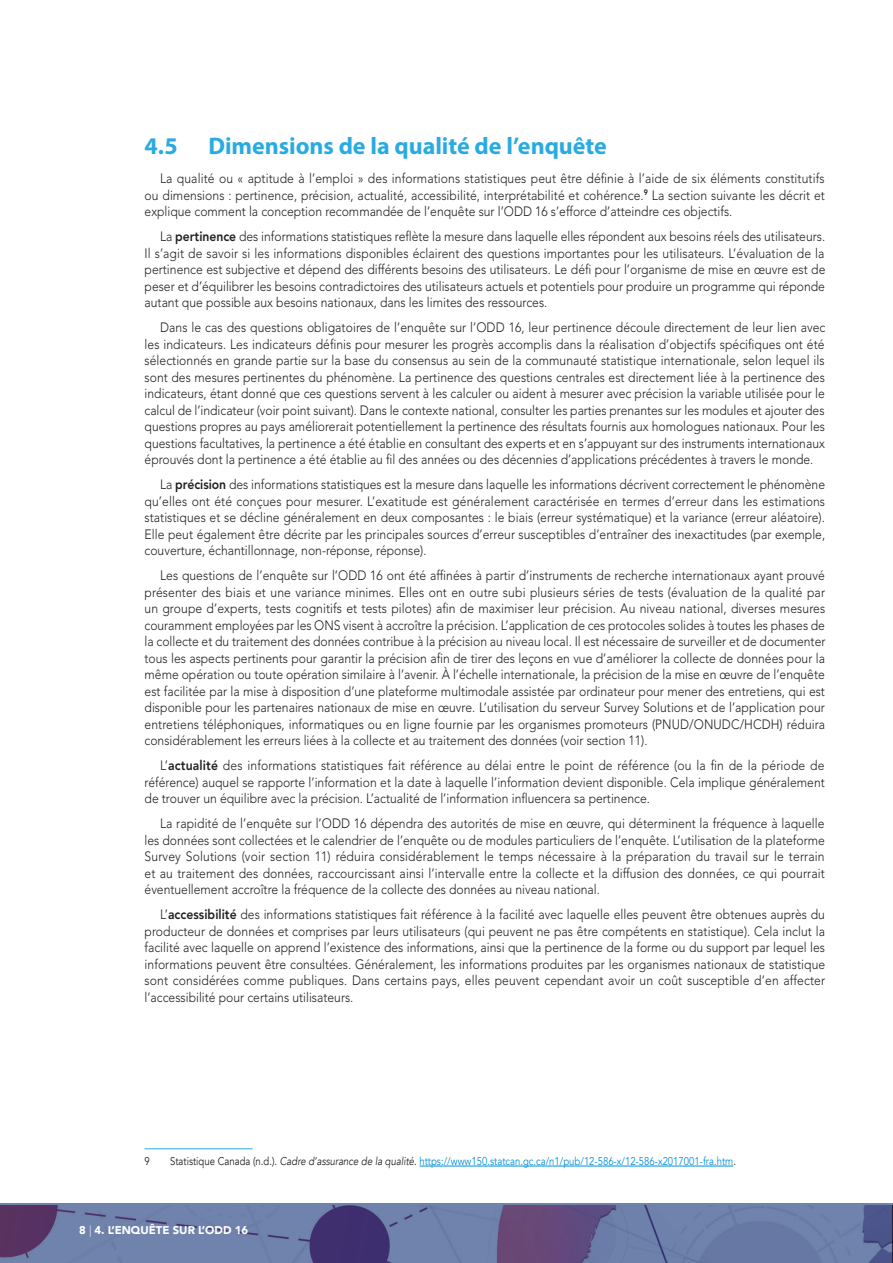
<style>
.page{position:relative;width:893px;height:1263px;background:#fff}
.page>*{position:absolute;margin:0;border:0;box-sizing:border-box;transform-origin:0 0}
.Head_2{font:700 24px "Myriad Pro";letter-spacing:-.005em;color:#29abe2}
._07_body{font:300 13.5px/16.5px "Avenir LT Std";color:#231f20;text-align:justify;scale:.9 1}
.Footnotes{font:11.25px "Avenir";color:#028fd4;scale:.85 1}
.t1{font:900 11.25px "Avenir";color:#fff}
.Footnotes-2{font:11.25px "Avenir";color:#231f20;scale:.85 1}
.s1{font-weight:800}
.s2{color:#231f20}
.s3{font-style:italic;color:#231f20}
.s4{font-weight:300}
</style>
<div class="page">
<svg style="left:0;top:1203px;width:893px;height:60px;background:#666f9b"></svg>
<hr style="left:145px;top:1148px;width:108px;height:1px;background:#29abe2">
<hr style="left:419px;top:1166px;width:314px;height:1px;background:#028fd4">
<p class="Head_2" style="left:145px;top:130px;width:35px">4.5</p>
<p class="Head_2" style="left:208px;top:130px;width:400px">Dimensions de la qualité de l’enquête</p>
<p class="_07_body" style="left:145px;top:170px;width:757px;text-indent:16px">La qualité ou « aptitude à l’emploi » des informations statistiques peut être définie à l’aide de six éléments constitutifs ou dimensions : pertinence, précision, actualité, accessibilité, interprétabilité et cohérence.<sup>9</sup> La section suivante les décrit et explique comment la conception recommandée de l’enquête sur l’ODD 16 s’efforce d’atteindre ces objectifs.</p>
<p class="_07_body" style="left:145px;top:228px;width:758px;text-indent:16px">La <span class="s1">pertinence</span> des informations statistiques reflète la mesure dans laquelle elles répondent aux besoins réels des utilisateurs.<br>Il s’agit de savoir si les informations disponibles éclairent des questions importantes pour les utilisateurs. L’évaluation de la pertinence est subjective et dépend des différents besoins des utilisateurs. Le défi pour l’organisme de mise en œuvre est de peser et d’équilibrer les besoins contradictoires des utilisateurs actuels et potentiels pour produire un programme qui réponde autant que possible aux besoins nationaux, dans les limites des ressources.</p>
<p class="_07_body" style="left:145px;top:319px;width:758px;text-indent:16px">Dans le cas des questions obligatoires de l’enquête sur l’ODD 16, leur pertinence découle directement de leur lien avec les indicateurs. Les indicateurs définis pour mesurer les progrès accomplis dans la réalisation d’objectifs spécifiques ont été sélectionnés en grande partie sur la base du consensus au sein de la communauté statistique internationale, selon lequel ils sont des mesures pertinentes du phénomène. La pertinence des questions centrales est directement liée à la pertinence des indicateurs, étant donné que ces questions servent à les calculer ou aident à mesurer avec précision la variable utilisée pour le calcul de l’indicateur (voir point suivant). Dans le contexte national, consulter les parties prenantes sur les modules et ajouter des questions propres au pays améliorerait potentiellement la pertinence des résultats fournis aux homologues nationaux. Pour les questions facultatives, la pertinence a été établie en consultant des experts et en s’appuyant sur des instruments internationaux éprouvés dont la pertinence a été établie au fil des années ou des décennies d’applications précédentes à travers le monde.</p>
<p class="_07_body" style="left:145px;top:476px;width:758px;text-indent:16px">La <span class="s1">précision</span> des informations statistiques est la mesure dans laquelle les informations décrivent correctement le phénomène qu’elles ont été conçues pour mesurer. L’exatitude est généralement caractérisée en termes d’erreur dans les estimations statistiques et se décline généralement en deux composantes : le biais (erreur systématique) et la variance (erreur aléatoire).<br>Elle peut également être décrite par les principales sources d’erreur susceptibles d’entraîner des inexactitudes (par exemple, couverture, échantillonnage, non-réponse, réponse).</p>
<p class="_07_body" style="left:145px;top:567px;width:758px;text-indent:16px">Les questions de l’enquête sur l’ODD 16 ont été affinées à partir d’instruments de recherche internationaux ayant prouvé présenter des biais et une variance minimes. Elles ont en outre subi plusieurs séries de tests (évaluation de la qualité par un groupe d’experts, tests cognitifs et tests pilotes) afin de maximiser leur précision. Au niveau national, diverses mesures couramment employées par les ONS visent à accroître la précision. L’application de ces protocoles solides à toutes les phases de la collecte et du traitement des données contribue à la précision au niveau local. Il est nécessaire de surveiller et de documenter tous les aspects pertinents pour garantir la précision afin de tirer des leçons en vue d’améliorer la collecte de données pour la même opération ou toute opération similaire à l’avenir. À l’échelle internationale, la précision de la mise en œuvre de l’enquête est facilitée par la mise à disposition d’une plateforme multimodale assistée par ordinateur pour mener des entretiens, qui est disponible pour les partenaires nationaux de mise en œuvre. L’utilisation du serveur Survey Solutions et de l’application pour entretiens téléphoniques, informatiques ou en ligne fournie par les organismes promoteurs (PNUD/ONUDC/HCDH) réduira considérablement les erreurs liées à la collecte et au traitement des données (voir section 11).</p>
<p class="_07_body" style="left:145px;top:757px;width:757px;text-indent:16px">L’<span class="s1">actualité</span> des informations statistiques fait référence au délai entre le point de référence (ou la fin de la période de référence) auquel se rapporte l’information et la date à laquelle l’information devient disponible. Cela implique généralement de trouver un équilibre avec la précision. L’actualité de l’information influencera sa pertinence.</p>
<p class="_07_body" style="left:145px;top:815px;width:757px;text-indent:16px">La rapidité de l’enquête sur l’ODD 16 dépendra des autorités de mise en œuvre, qui déterminent la fréquence à laquelle les données sont collectées et le calendrier de l’enquête ou de modules particuliers de l’enquête. L’utilisation de la plateforme Survey Solutions (voir section 11) réduira considérablement le temps nécessaire à la préparation du travail sur le terrain et au traitement des données, raccourcissant ainsi l’intervalle entre la collecte et la diffusion des données, ce qui pourrait éventuellement accroître la fréquence de la collecte des données au niveau national.</p>
<p class="_07_body" style="left:145px;top:906px;width:758px;text-indent:16px">L’<span class="s1">accessibilité</span> des informations statistiques fait référence à la facilité avec laquelle elles peuvent être obtenues auprès du producteur de données et comprises par leurs utilisateurs (qui peuvent ne pas être compétents en statistique). Cela inclut la facilité avec laquelle on apprend l’existence des informations, ainsi que la pertinence de la forme ou du support par lequel les informations peuvent être consultées. Généralement, les informations produites par les organismes nationaux de statistique sont considérées comme publiques. Dans certains pays, elles peuvent cependant avoir un coût susceptible d’en affecter l’accessibilité pour certains utilisateurs.</p>
<p class="Footnotes-2" style="left:145px;top:1154px;width:8px">9</p>
<p class="Footnotes" style="left:170px;top:1154px;width:667px"><span class="s2">Statistique Canada (n.d.).</span> <span class="s3">Cadre d’assurance de la qualité</span><span class="s2">.</span> https://www150.statcan.gc.ca/n1/pub/12-586-x/12-586-x2017001-fra.htm<span class="s2">.</span></p>
<p class="t1" style="left:79px;top:1220px;width:45px">8 <span class="s4">|</span> 4. L’ENQUÊTE</p>
<p class="t1" style="left:173px;top:1220px;width:9px">SUR</p>
<p class="t1" style="left:198px;top:1220px;width:51px">L’ODD 16</p>
</div>
